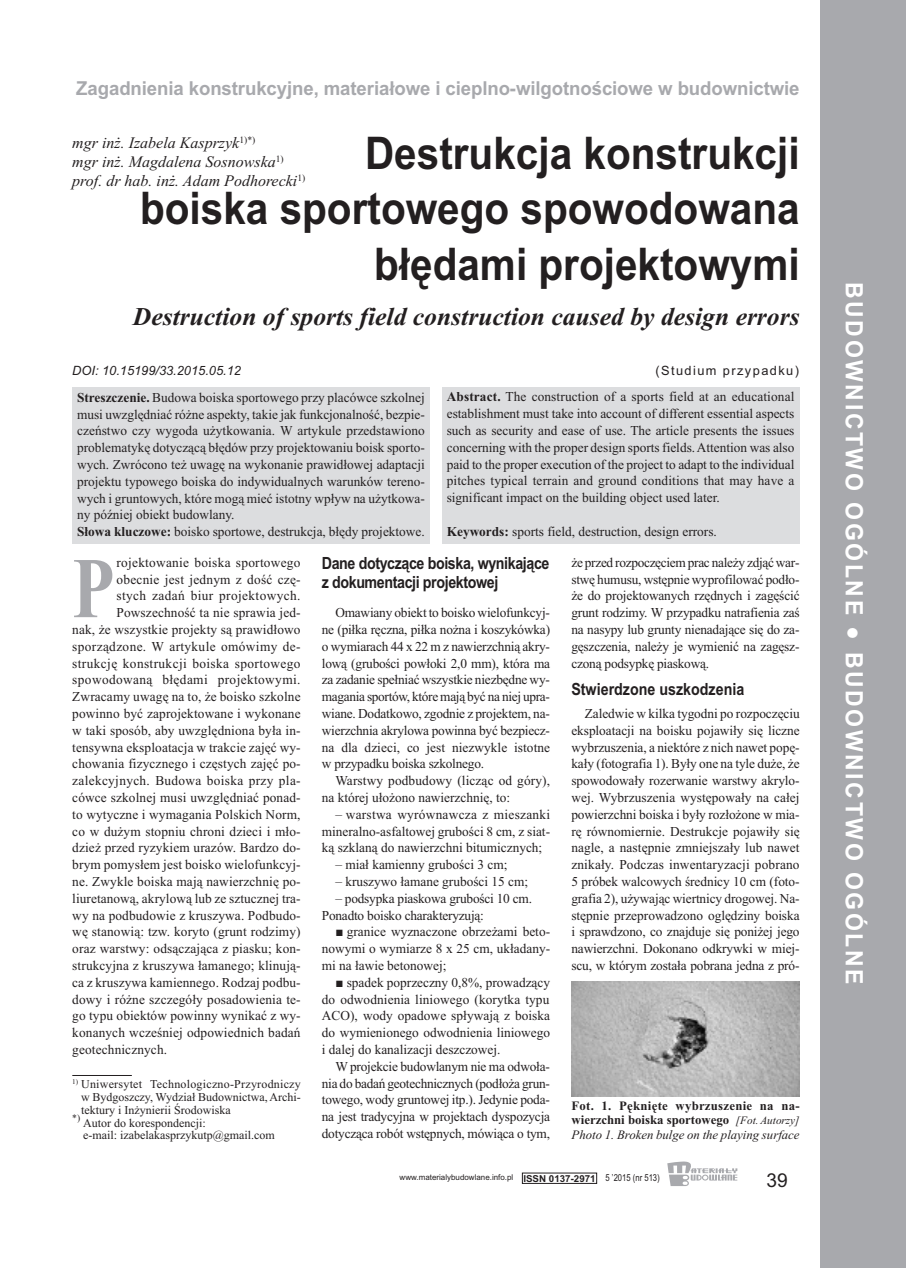
<style>
.page{position:relative;width:906px;height:1268px;background:#fff}
.page>*{position:absolute;margin:0;border:0;box-sizing:border-box;transform-origin:0 0}
.t1{font:700 86.25px "Times New Roman";color:#a8a9ad;scale:.8 1}
.t2{font:700 45px/55.5px "Arial";color:#231f20;text-align:right;scale:.9 1}
.t3{font:italic 700 25.65px "Times New Roman";color:#231f20}
.t4{font:700 24px "Arial";letter-spacing:.11em;color:#fff;scale:.96 1}
.t5{font:700 19.2px "Arial";letter-spacing:-.005em;color:#a8a9ad}
.t6{font:19.2px "Arial";color:#231f20}
.t7{font:700 16.8px/19.2px "Arial";letter-spacing:-.03em;color:#231f20;scale:.85 1}
.t8{font:700 16.8px "Arial";color:#231f20;scale:.85 1}
.t9{font:italic 16.05px/19.2px "Times New Roman";color:#231f20}
.t10{font:13.65px/16.8px "Times New Roman";letter-spacing:.005em;color:#231f20;text-align:justify}
.t11{font:13.65px "Times New Roman";letter-spacing:.03em;color:#231f20}
.t12{font:13.65px/16.8px "Times New Roman";letter-spacing:-.015em;color:#231f20}
.t13{font:13.65px "Times New Roman";letter-spacing:.025em;color:#231f20}
.t14{font:700 12.75px/14.4px "Times New Roman";color:#231f20;text-align:justify}
.t15{font:italic 12.75px "Arial";color:#231f20}
.t16{font:12.75px "Arial";letter-spacing:.11em;color:#231f20}
.t17{font:12px "Times New Roman";color:#231f20}
.t18{font:12px "Times New Roman";letter-spacing:.02em;color:#231f20}
.t19{font:7.95px "Arial";color:#231f20}
.s1{font-weight:700}
.s2{font-weight:400;font-style:italic;font-size:11.25px}
.s3{font-weight:400;font-style:italic}
.s4{font-weight:700;font-size:9.6px}
.s5{font-size:9.6px}
</style>
<div class="page">
<svg style="left:667px;top:1161px;width:70px;height:24px"></svg>
<div style="left:821px;top:1px;width:85px;height:1266px;background:#a8a9ad"></div>
<hr style="left:72px;top:1074px;width:60px;height:1px;background:#231f20">
<div style="left:72px;top:387px;width:357px;height:157px;background:#dcdddf"></div>
<div style="left:442px;top:387px;width:357px;height:156px;background:#dcdddf"></div>
<img style="left:571px;top:981px;width:228px;height:115px">
<h3 class="t5" style="left:76px;top:77px;width:725px">Zagadnienia konstrukcyjne, materiałowe i cieplno-wilgotnościowe w budownictwie</h3>
<p class="t9" style="left:72px;top:133px;width:234px">mgr inż. Izabela Kasprzyk<sup>1)*)<br></sup>mgr inż. Magdalena Sosnowska<sup>1) </sup>prof. dr hab. inż. Adam Podhorecki<sup>1)</sup></p>
<h2 class="t2" style="left:140px;top:126px;width:734px">Destrukcja konstrukcji<br>boiska sportowego spowodowana błędami projektowymi</h2>
<h3 class="t3" style="left:133px;top:301px;width:668px">Destruction of sports field construction caused by design errors</h3>
<p class="t15" style="left:72px;top:363px;width:170px">DOI: 10.15199/33.2015.05.12</p>
<p class="t16" style="left:655px;top:363px;width:145px">(Studium przypadku)</p>
<p class="t10" style="left:77px;top:388px;width:349px;text-align:left"><span class="s1">Streszczenie.</span> Budowa boiska sportowego przy placówce szkolnej musi uwzględniać różne aspekty, takie jak funkcjonalność, bezpie&shy;czeństwo czy wygoda użytkowania. W artykule przedstawiono problematykę dotyczącą błędów przy projektowaniu boisk sporto&shy;wych. Zwrócono też uwagę na wykonanie prawidłowej adaptacji projektu typowego boiska do indywidualnych warunków tereno&shy;wych i gruntowych, które mogą mieć istotny wpływ na użytkowa&shy;ny później obiekt budowlany.<br><span class="s1">Słowa kluczowe:</span> boisko sportowe, destrukcja, błędy projektowe.</p>
<p class="t10" style="left:447px;top:388px;width:349px"><span class="s1">Abstract.</span> The construction of a sports field at an educational establishment must take into account of different essential aspects such as security and ease of use. The article presents the issues concerning with the proper design sports fields.Attention was also paid to the proper execution of the project to adapt to the individual pitches typical terrain and ground conditions that may have a significant impact on the building object used later.</p>
<p class="t10" style="left:447px;top:522px;width:271px"><span class="s1">Keywords:</span> sports field, destruction, design errors.</p>
<h1 class="t1" style="left:72px;top:537px;width:54px">P</h1>
<p class="t10" style="left:117px;top:553px;width:185px">rojektowanie boiska sportowego</p>
<p class="t10" style="left:117px;top:570px;width:186px">obecnie jest jednym z dość czę-</p>
<p class="t11" style="left:117px;top:587px;width:185px">stych zadań biur projektowych.</p>
<p class="t10" style="left:117px;top:604px;width:186px">Powszechność ta nie sprawia jed-</p>
<p class="t10" style="left:72px;top:620px;width:230px">nak, że wszystkie projekty są prawidłowo</p>
<p class="t11" style="left:72px;top:638px;width:230px">sporządzone. W artykule omówimy de-</p>
<p class="t11" style="left:72px;top:654px;width:230px">strukcję konstrukcji boiska sportowego</p>
<p class="t11" style="left:72px;top:671px;width:230px">spowodowaną błędami projektowymi.</p>
<p class="t10" style="left:72px;top:688px;width:230px">Zwracamy uwagę na to, że boisko szkolne</p>
<p class="t10" style="left:72px;top:704px;width:230px">powinno być zaprojektowane i wykonane</p>
<p class="t10" style="left:72px;top:721px;width:230px">w taki sposób, aby uwzględniona była in-</p>
<p class="t10" style="left:72px;top:738px;width:230px">tensywna eksploatacja w trakcie zajęć wy-</p>
<p class="t10" style="left:72px;top:755px;width:230px">chowania fizycznego i częstych zajęć po-</p>
<p class="t13" style="left:72px;top:772px;width:230px">zalekcyjnych. Budowa boiska przy pla-</p>
<p class="t10" style="left:72px;top:788px;width:230px">cówce szkolnej musi uwzględniać ponad-</p>
<p class="t10" style="left:72px;top:805px;width:230px">to wytyczne i wymagania Polskich Norm,</p>
<p class="t10" style="left:72px;top:822px;width:230px">co w dużym stopniu chroni dzieci i mło-</p>
<p class="t10" style="left:72px;top:839px;width:230px">dzież przed ryzykiem urazów. Bardzo do-</p>
<p class="t10" style="left:72px;top:855px;width:230px">brym pomysłem jest boisko wielofunkcyj-</p>
<p class="t10" style="left:72px;top:872px;width:230px">ne. Zwykle boiska mają nawierzchnię po-</p>
<p class="t10" style="left:72px;top:889px;width:230px">liuretanową, akrylową lub ze sztucznej tra-</p>
<p class="t10" style="left:72px;top:906px;width:230px">wy na podbudowie z kruszywa. Podbudo-</p>
<p class="t10" style="left:72px;top:923px;width:230px">wę stanowią: tzw. koryto (grunt rodzimy)</p>
<p class="t10" style="left:72px;top:939px;width:230px">oraz warstwy: odsączająca z piasku; kon-</p>
<p class="t10" style="left:72px;top:956px;width:230px">strukcyjna z kruszywa łamanego; klinują-</p>
<p class="t10" style="left:72px;top:973px;width:230px">ca z kruszywa kamiennego. Rodzaj podbu-</p>
<p class="t10" style="left:72px;top:990px;width:230px">dowy i różne szczegóły posadowienia te-</p>
<p class="t10" style="left:72px;top:1006px;width:230px">go typu obiektów powinny wynikać z wy-</p>
<p class="t10" style="left:72px;top:1023px;width:230px">konanych wcześniej odpowiednich badań</p>
<p class="t10" style="left:72px;top:1040px;width:96px">geotechnicznych.</p>
<p class="t18" style="left:72px;top:1076px;width:230px"><sup>1)</sup> Uniwersytet Technologiczno-Przyrodniczy</p>
<p class="t17" style="left:81px;top:1089px;width:221px">w Bydgoszczy, Wydział Budownictwa, Archi-</p>
<p class="t17" style="left:81px;top:1102px;width:151px">tektury i Inżynierii Środowiska</p>
<p class="t17" style="left:72px;top:1115px;width:135px"><sup>*)</sup> Autor do korespondencji:</p>
<p class="t17" style="left:83px;top:1127px;width:193px">e-mail: izabelakasprzykutp@gmail.com</p>
<p class="t7" style="left:322px;top:553px;width:269px">Dane dotyczące boiska, wynikające z dokumentacji projektowej</p>
<p class="t10" style="left:322px;top:604px;width:230px;text-indent:14px">Omawiany obiekt to boisko wielofunkcyj&shy;ne (piłka ręczna, piłka nożna i koszykówka) o wymiarach 44 x 22 m z nawierzchnią akry&shy;lową (grubości powłoki 2,0 mm), która ma za zadanie spełniać wszystkie niezbędne wy&shy;magania sportów, które mają być na niej upra&shy;wiane. Dodatkowo, zgodnie z projektem, na&shy;wierzchnia akrylowa powinna być bezpiecz&shy;na dla dzieci, co jest niezwykle istotne w przypadku boiska szkolnego.</p>
<p class="t10" style="left:322px;top:771px;width:230px;text-indent:13px">Warstwy podbudowy (licząc od góry), na której ułożono nawierzchnię, to:</p>
<p class="t10" style="left:322px;top:805px;width:230px;text-indent:14px">– warstwa wyrównawcza z mieszanki mineralno-asfaltowej grubości 8 cm, z siat&shy;ką szklaną do nawierzchni bitumicznych;</p>
<p class="t10" style="left:335px;top:855px;width:173px">– miał kamienny grubości 3 cm;</p>
<p class="t10" style="left:335px;top:872px;width:194px">– kruszywo łamane grubości 15 cm;</p>
<p class="t12" style="left:322px;top:889px;width:212px;text-indent:13px">– podsypka piaskowa grubości 10 cm.<br>Ponadto boisko charakteryzują:</p>
<p class="t10" style="left:322px;top:923px;width:230px;text-indent:13px">■ granice wyznaczone obrzeżami beto&shy;nowymi o wymiarze 8 x 25 cm, układany&shy;mi na ławie betonowej;</p>
<p class="t10" style="left:322px;top:973px;width:230px;text-indent:14px">■ spadek poprzeczny 0,8%, prowadzący do odwodnienia liniowego (korytka typu ACO), wody opadowe spływają z boiska do wymienionego odwodnienia liniowego i dalej do kanalizacji deszczowej.</p>
<p class="t10" style="left:322px;top:1057px;width:230px;text-indent:13px">W projekcie budowlanym nie ma odwoła&shy;nia do badań geotechnicznych (podłoża grun&shy;towego, wody gruntowej itp.). Jedynie poda&shy;na jest tradycyjna w projektach dyspozycja dotycząca robót wstępnych, mówiąca o tym,</p>
<p class="t10" style="left:571px;top:553px;width:230px">że przed rozpoczęciem prac należy zdjąć war&shy;stwę humusu, wstępnie wyprofilować podło&shy;że do projektowanych rzędnych i zagęścić grunt rodzimy. W przypadku natrafienia zaś na nasypy lub grunty nienadające się do za&shy;gęszczenia, należy je wymienić na zagęsz&shy;czoną podsypkę piaskową.</p>
<p class="t8" style="left:571px;top:679px;width:205px">Stwierdzone uszkodzenia</p>
<p class="t10" style="left:571px;top:704px;width:230px;text-indent:14px">Zaledwie w kilka tygodni po rozpoczęciu eksploatacji na boisku pojawiły się liczne wybrzuszenia, a niektóre z nich nawet popę&shy;kały (fotografia 1). Były one na tyle duże, że spowodowały rozerwanie warstwy akrylo&shy;wej. Wybrzuszenia występowały na całej powierzchni boiska i były rozłożone w mia&shy;rę równomiernie. Destrukcje pojawiły się nagle, a następnie zmniejszały lub nawet znikały. Podczas inwentaryzacji pobrano 5 próbek walcowych średnicy 10 cm (foto&shy;grafia 2), używając wiertnicy drogowej. Na&shy;stępnie przeprowadzono oględziny boiska i sprawdzono, co znajduje się poniżej jego nawierzchni. Dokonano odkrywki w miej&shy;scu, w którym została pobrana jedna z pró-</p>
<p class="t14" style="left:571px;top:1098px;width:230px">Fot. 1. Pęknięte wybrzuszenie na na&shy;wierzchni boiska sportowego <span class="s2">[Fot. Autorzy] </span><span class="s3">Photo 1. Broken bulge on the playing surface</span></p>
<p class="t19" style="left:399px;top:1172px;width:262px">www.materialybudowlane.info.pl <span class="s4">ISSN 0137-2971</span> <span class="s5">5 ’2015 (nr 513)</span></p>
<h3 class="t6" style="left:766px;top:1168px;width:23px">39</h3>
<h3 class="t4" style="left:868px;top:282px;width:733px;rotate:90deg">BUDOWNICTWO OGÓLNE ● BUDOWNICTWO OGÓLNE</h3>
</div>
